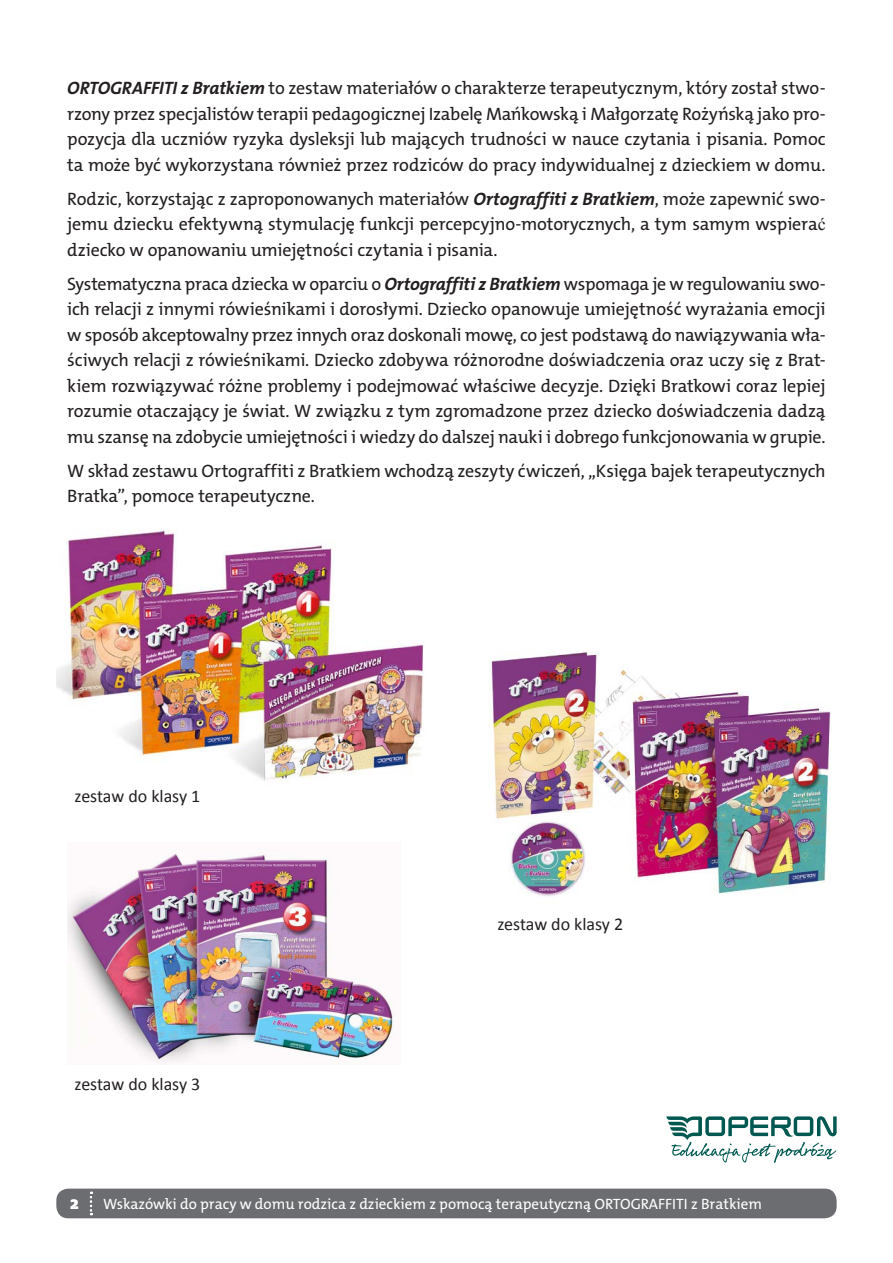
<style>
.page{position:relative;width:893px;height:1263px;background:#fff}
.page>*{position:absolute;margin:0;border:0;box-sizing:border-box;transform-origin:0 0}
.t1{font:18px/25.5px "The Mix Os F";letter-spacing:-.01em;color:#231f20;text-align:justify}
.t2{font:18px "Calibri";letter-spacing:-.005em;color:#231f20}
.t3{font:800 18px "The Mix Os F";color:#fff}
.t4{font:15px "The Mix Os F";color:#fff}
.s1{font-weight:700;font-style:italic}
.s2{font-family:"Times New Roman"}
</style>
<div class="page">
<div style="left:56px;top:1188px;width:781px;height:30px;background:#6c6d70;border-radius:12px"></div>
<svg style="left:666px;top:1116px;width:171px;height:47px"></svg>
<svg style="left:90px;top:1192px;width:2px;height:23px"></svg>
<img style="left:56px;top:530px;width:368px;height:251px">
<img style="left:488px;top:652px;width:343px;height:244px">
<img style="left:67px;top:852px;width:328px;height:212px">
<p class="t1" style="left:67px;top:75px;width:760px"><span class="s1">ORTOGRAFFITI z Bratkiem</span> to zestaw materiałów o charakterze terapeutycznym, który został stwo&shy;rzony przez specjalistów terapii pedagogicznej Izabelę Mańkowską i Małgorzatę Rożyńską jako pro&shy;pozycja dla uczniów ryzyka dysleksji lub mających trudności w nauce czytania i pisania. Pomoc ta może być wykorzystana również przez rodziców do pracy indywidualnej z dzieckiem w domu.</p>
<p class="t1" style="left:67px;top:186px;width:760px">Rodzic, korzystając z zaproponowanych materiałów <span class="s1">Ortograffiti z Bratkiem</span>, może zapewnić swo&shy;jemu dziecku efektywną stymulację funkcji percepcyjno-motorycznych, a tym samym wspiera<span class="s2">ć </span>dziecko w opanowaniu umiejętności czytania i pisania.</p>
<p class="t1" style="left:67px;top:271px;width:760px">Systematyczna praca dziecka w oparciu o <span class="s1">Ortograffiti z Bratkiem</span> wspomaga je w regulowaniu swo&shy;ich relacji z innymi rówieśnikami i dorosłymi. Dziecko opanowuje umiejętność wyrażania emocji w sposób akceptowalny przez innych oraz doskonali mowę, co jest podstawą do nawiązywania wła&shy;ściwych relacji z rówieśnikami. Dziecko zdobywa różnorodne doświadczenia oraz uczy się z Brat&shy;kiem rozwiązywać różne problemy i podejmować właściwe decyzje. Dzięki Bratkowi coraz lepiej rozumie otaczający je świat. W związku z tym zgromadzone przez dziecko doświadczenia dadzą mu szansę na zdobycie umiejętności i wiedzy do dalszej nauki i dobrego funkcjonowania w grupie.</p>
<p class="t1" style="left:67px;top:458px;width:760px">W skład zestawu Ortograffiti z Bratkiem wchodzą zeszyty ćwiczeń, „Księga bajek terapeutycznych<br>Bratka”, pomoce terapeutyczne.</p>
<p class="t2" style="left:75px;top:785px;width:127px">zestaw do klasy 1</p>
<p class="t2" style="left:75px;top:1073px;width:127px">zestaw do klasy 3</p>
<p class="t2" style="left:497px;top:912px;width:127px">zestaw do klasy 2</p>
<p class="t3" style="left:70px;top:1191px;width:10px">2</p>
<p class="t4" style="left:103px;top:1194px;width:660px">Wskazówki do pracy w domu rodzica z dzieckiem z pomocą terapeutyczną ORTOGRAFFITI z Bratkiem</p>
</div>
